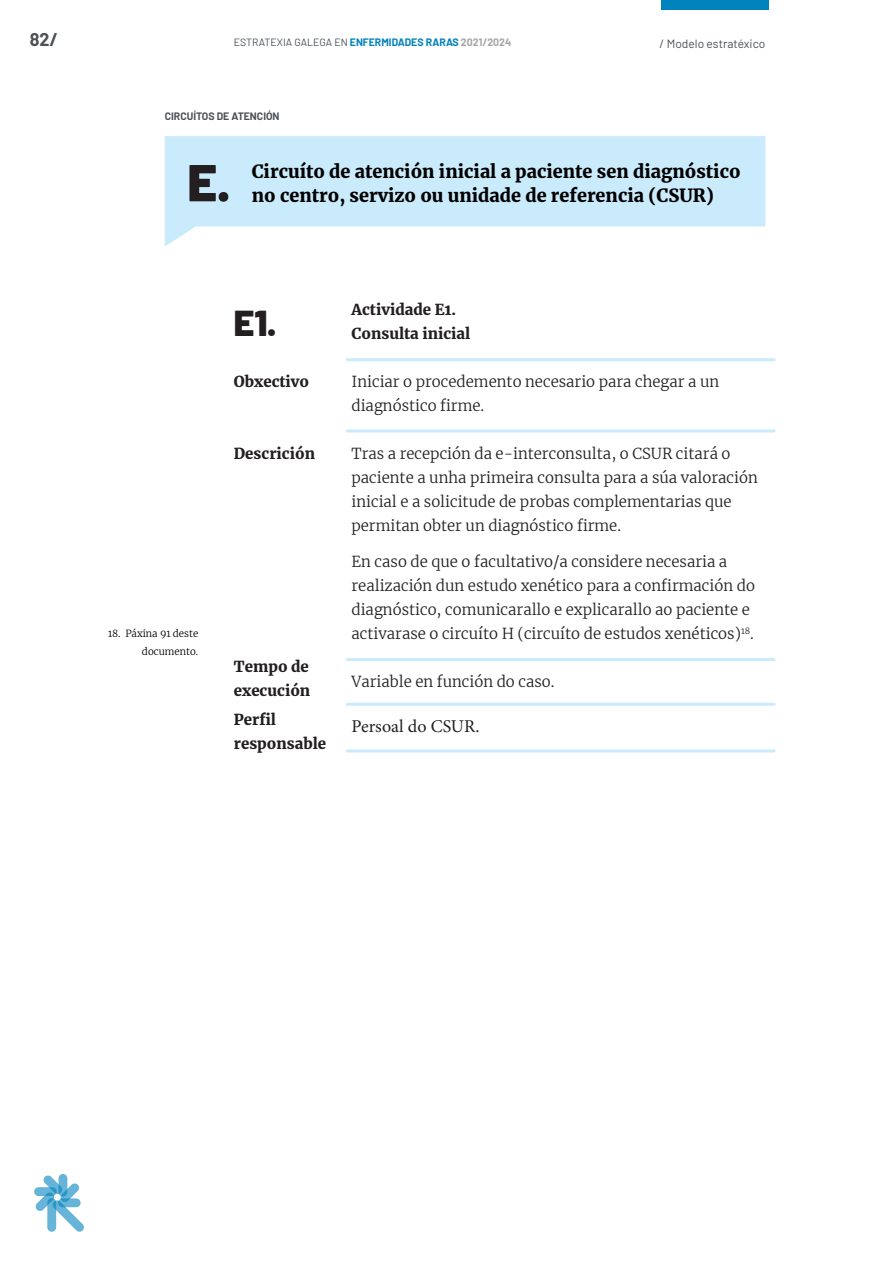
<style>
.page{position:relative;width:893px;height:1263px;background:#fff}
.page>*{position:absolute;margin:0;border:0;box-sizing:border-box;transform-origin:0 0}
.t1{font:900 51.9px "Barlow";color:#231f20}
.t2{font:900 36px "Barlow";color:#231f20}
.t3{font:900 18px/24px "Merriweather";color:#000}
.t4{font:18px "Minion Pro";color:#231f20}
.t5{font:700 18px "Barlow";color:#4b5157}
.t6{font:300 15px/24px "Merriweather";color:#231f20}
.t7{font:900 15px/24px "Merriweather";color:#231f20}
.t8{font:12px "Barlow";color:#4b5157}
.t9{font:10.5px "Barlow";color:#4b5157}
.t10{font:700 10.5px "Barlow";color:#4b5157}
.t11{font:300 9.75px/18px "Merriweather";color:#000;text-align:right}
.s1{font-weight:700;color:#0082bd}
.s2{font-weight:700;color:#a5a5a9}
</style>
<div class="page">
<svg style="left:34px;top:1187px;width:23px;height:9px"></svg>
<svg style="left:36px;top:1175px;width:48px;height:57px"></svg>
<svg style="left:47px;top:1198px;width:9px;height:34px"></svg>
<div style="left:661px;top:0;width:107px;height:9px;background:#0082bd"></div>
<svg style="left:165px;top:136px;width:600px;height:110px;fill:#caebfb"></svg>
<hr style="left:347px;top:429px;width:427px;height:3px;background:#caebfb">
<hr style="left:347px;top:658px;width:427px;height:3px;background:#caebfb">
<hr style="left:347px;top:703px;width:427px;height:3px;background:#caebfb">
<hr style="left:347px;top:749px;width:427px;height:3px;background:#caebfb">
<hr style="left:347px;top:358px;width:427px;height:3px;background:#caebfb">
<p class="t5" style="left:30px;top:27px;width:30px">82/</p>
<p class="t9" style="left:234px;top:35px;width:279px">ESTRATEXIA GALEGA EN <span class="s1">ENFERMIDADES RARAS</span> <span class="s2">2021/2024</span></p>
<p class="t8" style="left:660px;top:35px;width:107px">/ Modelo estratéxico</p>
<p class="t10" style="left:165px;top:108px;width:116px">CIRCUÍTOS DE ATENCIÓN</p>
<h1 class="t1" style="left:187px;top:144px;width:45px">E.</h1>
<p class="t3" style="left:252px;top:159px;width:490px">Circuíto de atención inicial a paciente sen diagnóstico no centro, servizo ou unidade de referencia (CSUR)</p>
<p class="t11" style="left:108px;top:624px;width:92px">18. Páxina 91 deste documento.</p>
<h2 class="t2" style="left:234px;top:296px;width:44px">E1.</h2>
<p class="t7" style="left:234px;top:369px;width:77px">Obxectivo</p>
<p class="t7" style="left:234px;top:441px;width:83px">Descrición</p>
<p class="t7" style="left:234px;top:654px;width:78px">Tempo de execución</p>
<p class="t7" style="left:234px;top:707px;width:94px">Perfil responsable</p>
<p class="t7" style="left:351px;top:297px;width:120px">Actividade E1.<br>Consulta inicial</p>
<p class="t6" style="left:351px;top:369px;width:369px">Iniciar o procedemento necesario para chegar a un diagnóstico firme.</p>
<p class="t6" style="left:351px;top:441px;width:408px">Tras a recepción da e-interconsulta, o CSUR citará o paciente a unha primeira consulta para a súa valoración inicial e a solicitude de probas complementarias que permitan obter un diagnóstico firme.</p>
<p class="t6" style="left:351px;top:549px;width:405px">En caso de que o facultativo/a considere necesaria a realización dun estudo xenético para a confirmación do diagnóstico, comunicarallo e explicarallo ao paciente e activarase o circuíto H (circuíto de estudos xenéticos)<sup>18</sup>.</p>
<p class="t6" style="left:351px;top:669px;width:204px">Variable en función do caso.</p>
<p class="t4" style="left:351px;top:714px;width:130px">Persoal do CSUR.</p>
</div>
